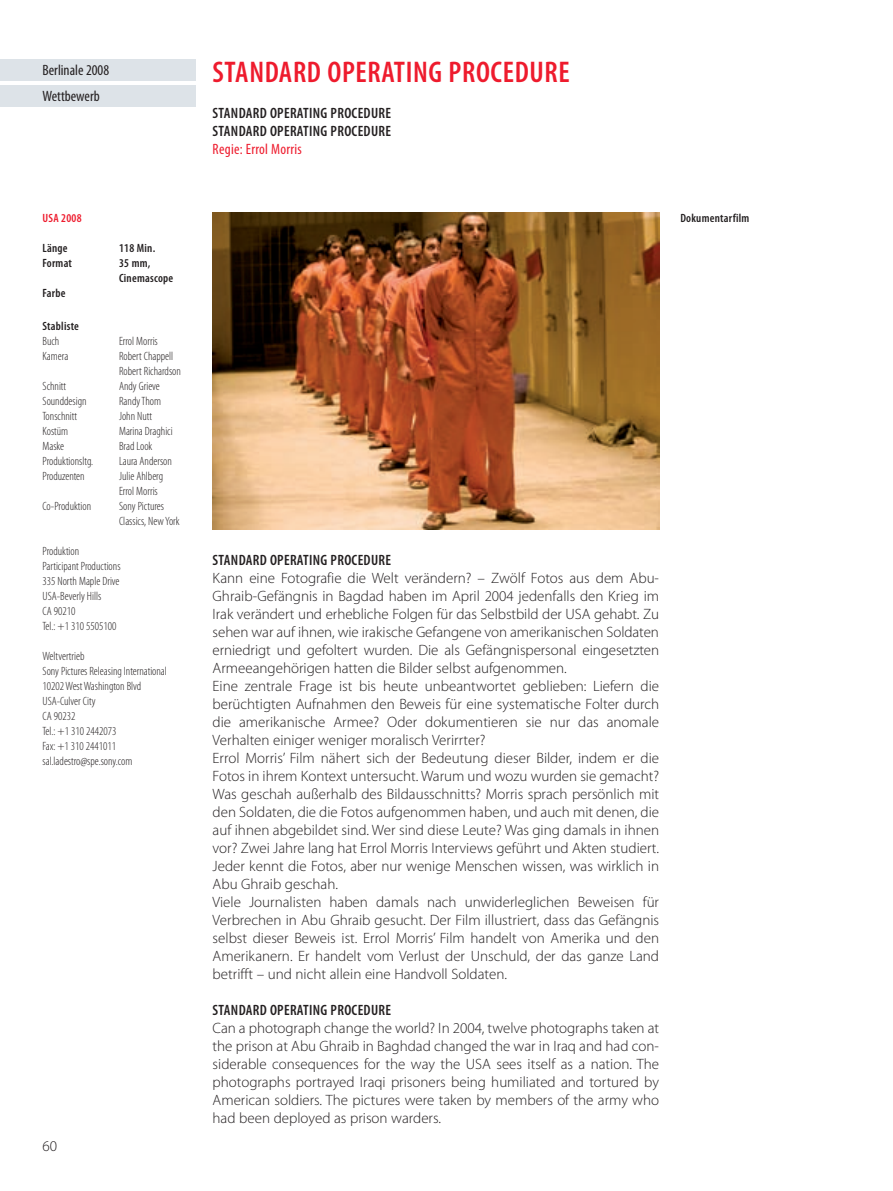
<style>
.page{position:relative;width:893px;height:1191px;background:#fff}
.page>*{position:absolute;margin:0;border:0;box-sizing:border-box;transform-origin:0 0}
.t1{font:600 condensed 30px "Myriad Pro";letter-spacing:.02em;color:#ee1b2d}
.t2{font:300 15px/18px "Myriad Pro";color:#231f20}
.t3{font:600 condensed 15px/18px "Myriad Pro";letter-spacing:.02em;color:#231f20}
.t4{font:condensed 15px/25.5px "Myriad Pro";color:#231f20}
.t5{font:condensed 15px "Myriad Pro";letter-spacing:.02em;color:#ee1b2d}
.t6{font:300 condensed 12px/15px "Myriad Pro";color:#231f20}
.t7{font:600 condensed 12px/15px "Myriad Pro";letter-spacing:.02em;color:#231f20}
.t8{font:600 condensed 12px "Myriad Pro";letter-spacing:.02em;color:#ee1b2d}
</style>
<div class="page">
<svg style="left:0;top:59px;width:660px;height:471px"></svg>
<p class="t4" style="left:43px;top:57px;width:68px">Berlinale 2008<br>Wettbewerb</p>
<p class="t8" style="left:43px;top:214px;width:41px">USA 2008</p>
<p class="t7" style="left:43px;top:241px;width:27px">Länge</p>
<p class="t7" style="left:119px;top:241px;width:38px">118 Min.</p>
<p class="t7" style="left:43px;top:256px;width:31px">Format</p>
<p class="t7" style="left:119px;top:256px;width:56px">35 mm,<br>Cinemascope</p>
<p class="t7" style="left:43px;top:286px;width:24px">Farbe</p>
<p class="t7" style="left:43px;top:319px;width:38px">Stabliste</p>
<p class="t6" style="left:43px;top:334px;width:18px">Buch</p>
<p class="t6" style="left:119px;top:334px;width:40px">Errol Morris</p>
<p class="t6" style="left:43px;top:349px;width:27px">Kamera</p>
<p class="t6" style="left:119px;top:349px;width:63px">Robert Chappell<br>Robert Richardson</p>
<p class="t6" style="left:43px;top:379px;width:25px">Schnitt</p>
<p class="t6" style="left:119px;top:379px;width:42px">Andy Grieve</p>
<p class="t6" style="left:43px;top:394px;width:46px">Sounddesign</p>
<p class="t6" style="left:119px;top:394px;width:44px">Randy Thom</p>
<p class="t6" style="left:43px;top:409px;width:36px">Tonschnitt</p>
<p class="t6" style="left:119px;top:409px;width:35px">John Nutt</p>
<p class="t6" style="left:43px;top:424px;width:27px">Kostüm</p>
<p class="t6" style="left:119px;top:424px;width:55px">Marina Draghici</p>
<p class="t6" style="left:43px;top:439px;width:23px">Maske</p>
<p class="t6" style="left:119px;top:439px;width:35px">Brad Look</p>
<p class="t6" style="left:43px;top:454px;width:52px">Produktionsltg.</p>
<p class="t6" style="left:119px;top:454px;width:54px">Laura Anderson</p>
<p class="t6" style="left:43px;top:469px;width:44px">Produzenten</p>
<p class="t6" style="left:119px;top:469px;width:46px">Julie Ahlberg<br>Errol Morris</p>
<p class="t6" style="left:43px;top:499px;width:50px">Co-Produktion</p>
<p class="t6" style="left:119px;top:499px;width:62px">Sony Pictures<br>Classics, New York</p>
<p class="t6" style="left:43px;top:544px;width:80px">Produktion<br>Participant Productions<br>335 North Maple Drive<br>USA-Beverly Hills<br>CA 90210<br>Tel.: +1 310 5505100</p>
<p class="t6" style="left:43px;top:649px;width:126px">Weltvertrieb<br>Sony Pictures Releasing International<br>10202 West Washington Blvd<br>USA-Culver City<br>CA 90232<br>Tel.: +1 310 2442073<br>Fax: +1 310 2441011 sal.ladestro@spe.sony.com</p>
<p class="t2" style="left:43px;top:1138px;width:16px">60</p>
<h1 class="t1" style="left:213px;top:62px;width:358px">STANDARD OPERATING PROCEDURE</h1>
<p class="t3" style="left:213px;top:105px;width:180px">STANDARD OPERATING PROCEDURE<br>STANDARD OPERATING PROCEDURE</p>
<p class="t5" style="left:213px;top:140px;width:91px">Regie: Errol Morris</p>
<p class="t7" style="left:680px;top:211px;width:70px">Dokumentarfilm</p>
<p class="t3" style="left:213px;top:552px;width:180px">STANDARD OPERATING PROCEDURE</p>
<p class="t2" style="left:213px;top:570px;width:448px">Kann eine Fotografie die Welt verändern? – Zwölf Fotos aus dem Abu-Ghraib-Gefängnis in Bagdad haben im April 2004 jedenfalls den Krieg im Irak verändert und erhebliche Folgen für das Selbstbild der USA gehabt. Zu sehen war auf ihnen, wie irakische Gefangene von amerikanischen Solda ten erniedrigt und gefoltert wurden. Die als Gefängnispersonal eingesetzten Armeeangehörigen hatten die Bilder selbst aufgenommen.<br>Eine zentrale Frage ist bis heute unbeantwortet geblieben: Liefern die berüchtigten Aufnahmen den Beweis für eine systematische Folter durch die amerikanische Armee? Oder dokumentieren sie nur das anomale Verhal ten einiger weniger moralisch Verirrter?<br>Errol Morris’ Film nähert sich der Bedeutung dieser Bilder, indem er die Fotos in ihrem Kontext untersucht. Warum und wozu wurden sie gemacht?<br>Was geschah außerhalb des Bildausschnitts? Morris sprach persönlich mit den Soldaten, die die Fotos aufgenommen haben, und auch mit denen, die auf ihnen abgebildet sind. Wer sind diese Leute? Was ging damals in ihnen vor? Zwei Jahre lang hat Errol Morris Interviews geführt und Akten studiert.<br>Jeder kennt die Fotos, aber nur wenige Menschen wissen, was wirklich in Abu Ghraib geschah.<br>Viele Journalisten haben damals nach unwiderleglichen Beweisen für Verbrechen in Abu Ghraib gesucht. Der Film illustriert, dass das Gefängnis selbst dieser Beweis ist. Errol Morris’ Film handelt von Amerika und den Amerikanern. Er handelt vom Verlust der Unschuld, der das ganze Land betrifft – und nicht allein eine Handvoll Soldaten.</p>
<p class="t3" style="left:213px;top:1002px;width:180px">STANDARD OPERATING PROCEDURE</p>
<p class="t2" style="left:213px;top:1020px;width:448px;text-align:justify">Can a photograph change the world? In 2004, twelve photographs taken at the prison at Abu Ghraib in Baghdad changed the war in Iraq and had con&shy;siderable consequences for the way the USA sees itself as a nation. The photographs portrayed Iraqi prisoners being humiliated and tortured by American soldiers. The pictures were taken by members of the army who had been deployed as prison warders.</p>
</div>
